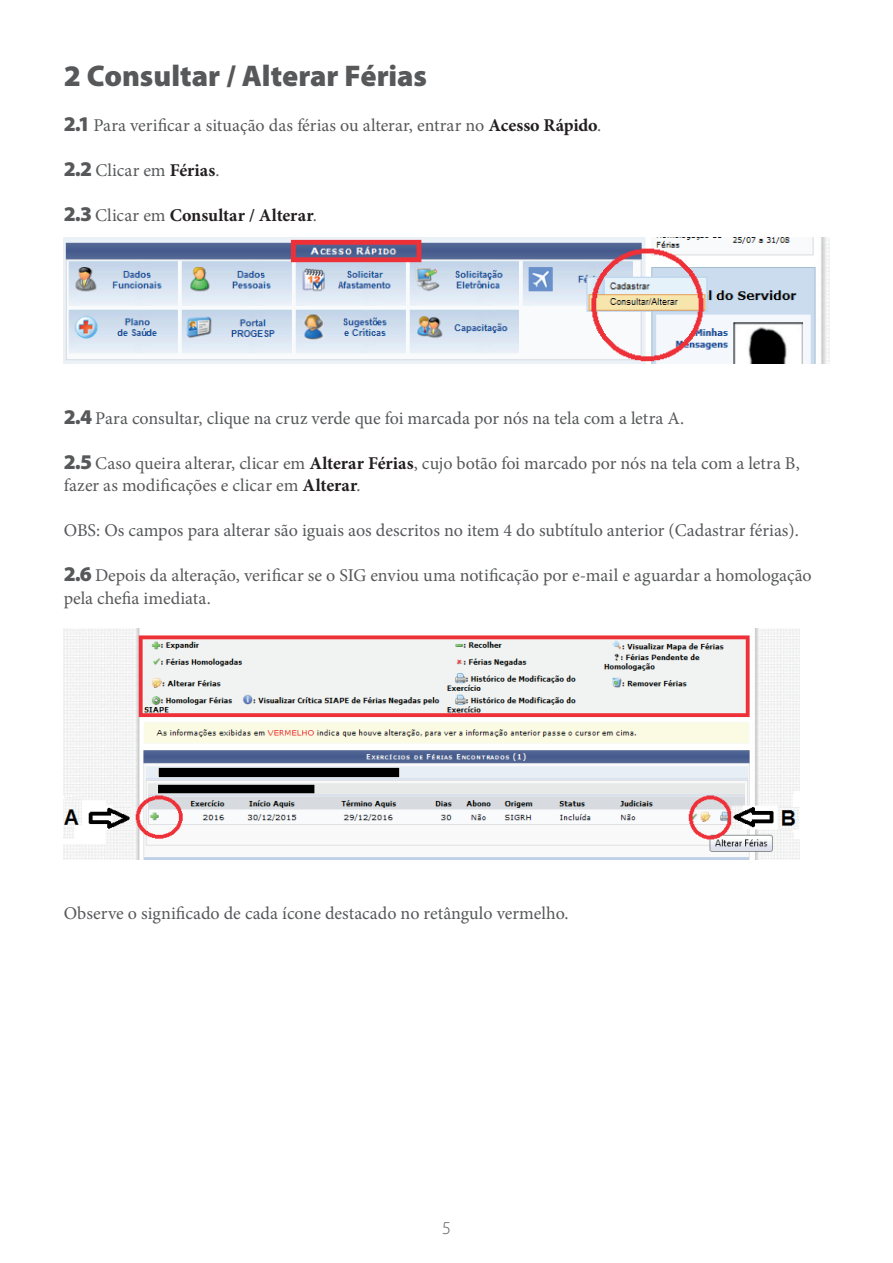
<style>
.page{position:relative;width:893px;height:1263px;background:#fff}
.page>*{position:absolute;margin:0;border:0;box-sizing:border-box;transform-origin:0 0}
.t1{font:900 30px "Myriad Pro";color:#57585a}
.t2{font:18px/22.5px "Minion Pro";color:#57585a}
.t3{font:700 18px "Minion Pro";color:#231f20}
.t4{font:300 18px "Myriad Pro";color:#57585a}
.s1{font-family:"Myriad Pro";font-weight:900;font-size:21px}
.s2{font-weight:700;color:#231f20}
.s3{font-family:"Myriad Pro";font-weight:900;font-size:21px;color:#57585a}
.s4{font-weight:400;color:#57585a}
</style>
<div class="page">
<img style="left:64px;top:238px;width:765px;height:126px">
<img style="left:64px;top:629px;width:735px;height:230px">
<h1 class="t1" style="left:64px;top:59px;width:365px">2 Consultar / Alterar Férias</h1>
<p class="t2" style="left:64px;top:114px;width:539px"><span class="s1">2.1</span> Para verificar a situação das férias ou alterar, entrar no <span class="s2">Acesso Rápido</span>.</p>
<p class="t2" style="left:64px;top:159px;width:157px"><span class="s1">2.2</span> Clicar em <span class="s2">Férias</span>.</p>
<p class="t3" style="left:64px;top:203px;width:255px"><span class="s3">2.3</span> <span class="s4">Clicar em</span> Consultar / Alterar<span class="s4">.</span></p>
<p class="t2" style="left:64px;top:407px;width:622px"><span class="s1">2.4</span> Para consultar, clique na cruz verde que foi marcada por nós na tela com a letra A.</p>
<p class="t2" style="left:64px;top:452px;width:737px"><span class="s1">2.5</span> Caso queira alterar, clicar em <span class="s2">Alterar Férias</span>, cujo botão foi marcado por nós na tela com a letra B, fazer as modificações e clicar em <span class="s2">Alterar</span>.</p>
<p class="t2" style="left:64px;top:519px;width:736px">OBS: Os campos para alterar são iguais aos descritos no item 4 do subtítulo anterior (Cadastrar férias).</p>
<p class="t2" style="left:64px;top:564px;width:749px"><span class="s1">2.6</span> Depois da alteração, verificar se o SIG enviou uma notificação por e-mail e aguardar a homologação pela chefia imediata.</p>
<p class="t2" style="left:64px;top:902px;width:506px">Observe o significado de cada ícone destacado no retângulo vermelho.</p>
<p class="t4" style="left:442px;top:1218px;width:10px">5</p>
</div>
